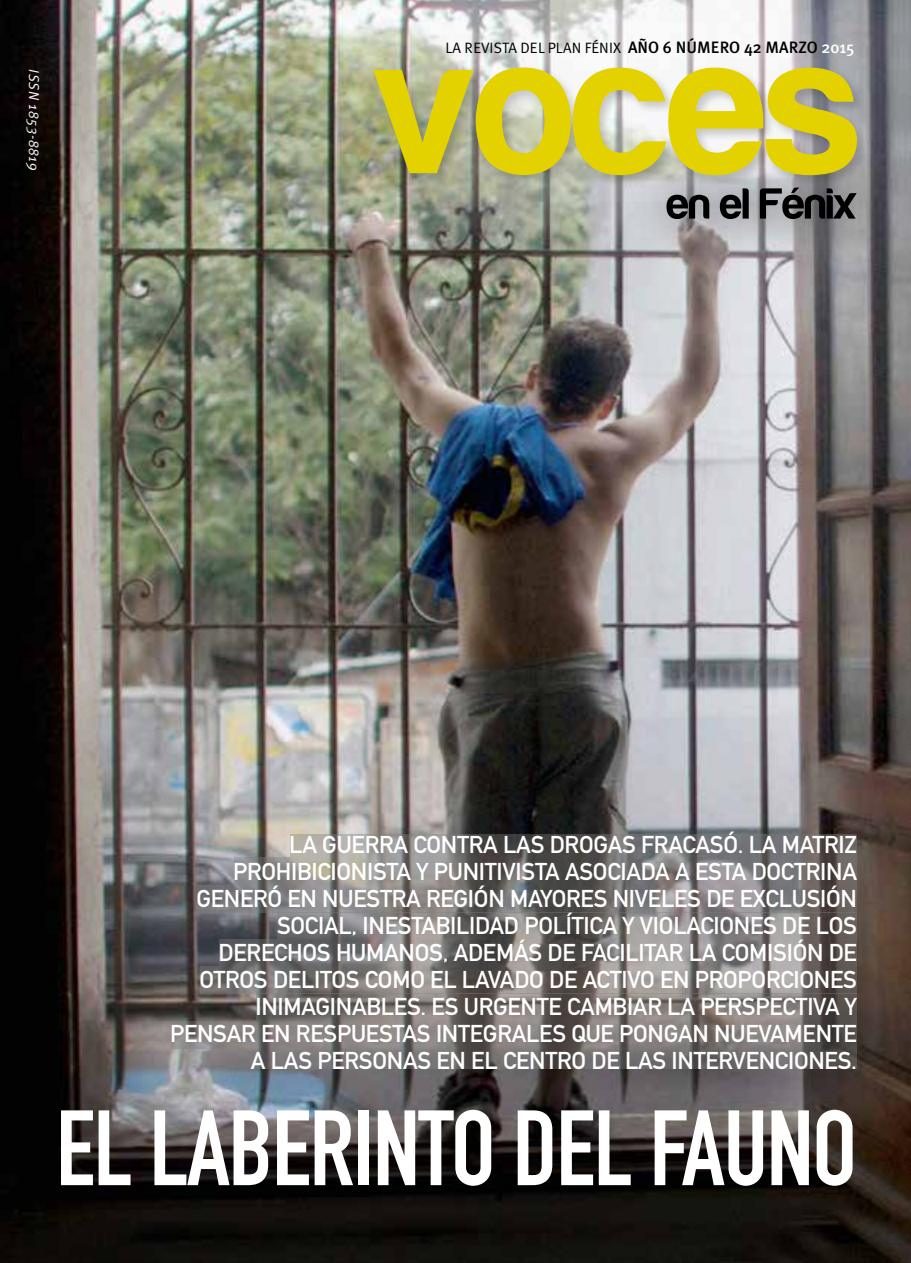
<style>
.page{position:relative;width:911px;height:1263px;background:#fff}
.page>*{position:absolute;margin:0;border:0;box-sizing:border-box;transform-origin:0 0}
.t1{font:105px "DIN Engschrift";letter-spacing:-.01em;color:#fff}
.t2{font:24px/27px "DIN Mittelschrift";letter-spacing:-.01em;color:#fff;text-align:right}
.t3{font:15px "Meta Plus Normal";color:#000}
.t4{font:italic 14.25px "Meta Plus Normal";letter-spacing:.04em;color:#fff}
.s1{font-family:"Meta Plus";font-weight:500;font-size:16.5px}
.s2{font-family:"Meta Plus";font-weight:500;font-size:16.5px;color:#fff}
</style>
<div class="page">
<img style="left:0;top:0;width:911px;height:1263px">
<div style="left:622px;top:142px;width:277px;height:123px;background:#000;opacity:.85"></div>
<svg style="left:666px;top:195px;width:43px;height:24px"></svg>
<svg style="left:720px;top:188px;width:29px;height:31px"></svg>
<svg style="left:760px;top:188px;width:97px;height:31px"></svg>
<div style="left:371px;top:64px;width:498px;height:124px;background:#000;opacity:.2"></div>
<svg style="left:373px;top:67px;width:484px;height:109px"></svg>
<svg style="left:197px;top:885px;width:660px;height:28px"></svg>
<svg style="left:278px;top:913px;width:579px;height:26px"></svg>
<svg style="left:220px;top:939px;width:637px;height:26px"></svg>
<svg style="left:201px;top:966px;width:656px;height:27px"></svg>
<svg style="left:257px;top:994px;width:600px;height:27px"></svg>
<svg style="left:172px;top:1021px;width:685px;height:28px"></svg>
<svg style="left:250px;top:1049px;width:607px;height:20px"></svg>
<svg style="left:235px;top:857px;width:622px;height:28px"></svg>
<svg style="left:290px;top:835px;width:567px;height:22px"></svg>
<p class="t4" style="left:42px;top:69px;width:103px;rotate:90deg">ISSN 1853-8819</p>
<p class="t3" style="left:445px;top:39px;width:411px">LA REVISTA DEL PLAN FÉNIX <span class="s1">AÑO 6 NÚMERO 42 MARZO</span> <span class="s2">2015</span></p>
<p class="t2" style="left:170px;top:831px;width:688px">LA GUERRA CONTRA LAS DROGAS FRACASÓ. LA MATRIZ PROHIBICIONISTA Y PUNITIVISTA ASOCIADA A ESTA DOCTRINA GENERÓ EN NUESTRA REGIÓN MAYORES NIVELES DE EXCLUSIÓN SOCIAL, INESTABILIDAD POLÍTICA Y VIOLACIONES DE LOS DERECHOS HUMANOS, ADEMÁS DE FACILITAR LA COMISIÓN DE OTROS DELITOS COMO EL LAVADO DE ACTIVO EN PROPORCIONES INIMAGINABLES. ES URGENTE CAMBIAR LA PERSPECTIVA Y PENSAR EN RESPUESTAS INTEGRALES QUE PONGAN NUEVAMENTE A LAS PERSONAS EN EL CENTRO DE LAS INTERVENCIONES.</p>
<p class="t1" style="left:56px;top:1087px;width:802px">EL LABERINTO DEL FAUNO</p>
</div>
